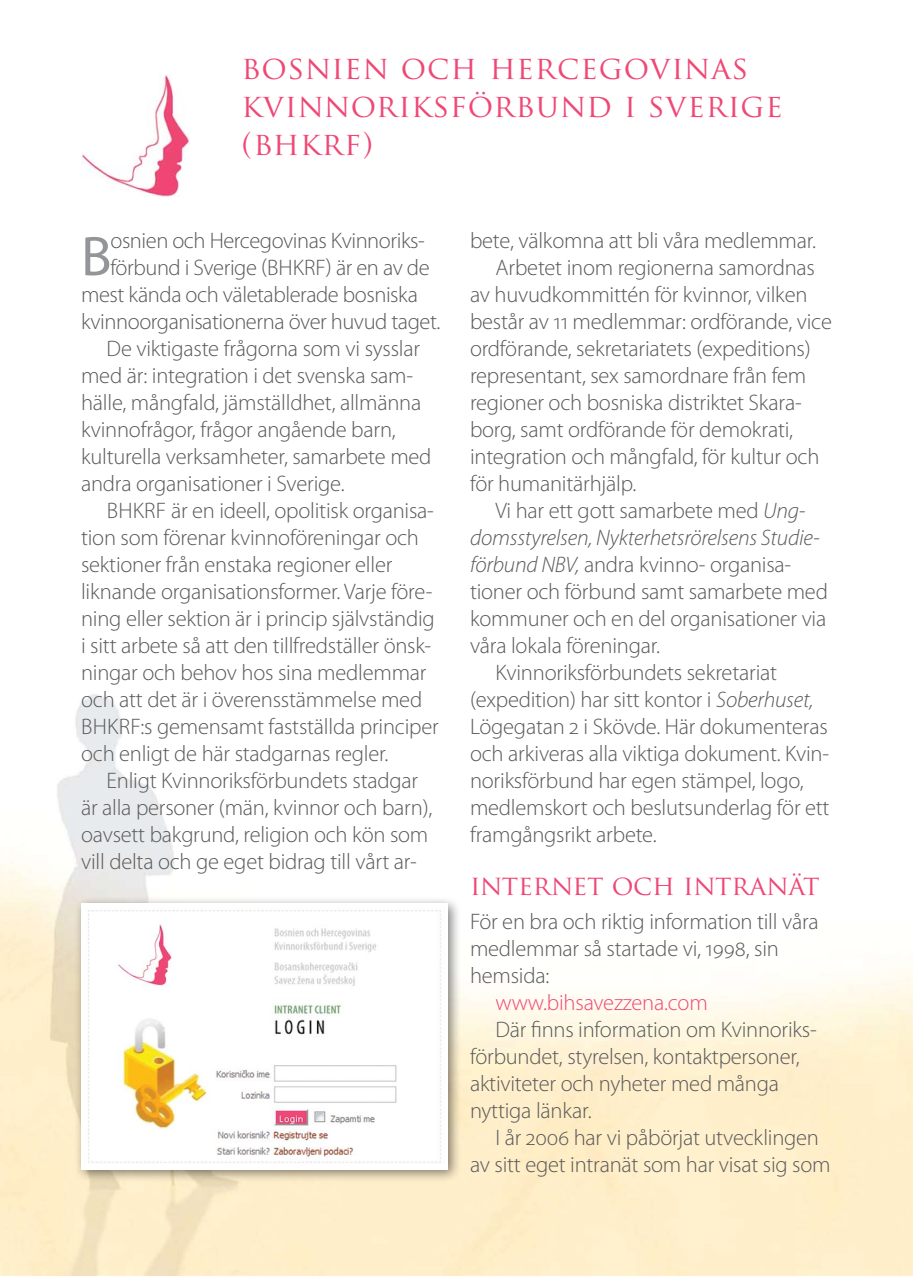
<style>
.page{position:relative;width:913px;height:1276px;background:#fff}
.page>*{position:absolute;margin:0;border:0;box-sizing:border-box;transform-origin:0 0}
.t1{font:56.25px "Myriad Pro";color:#939598}
.t2{font:31.5px/37.8px "Trajan Pro";letter-spacing:.03em;color:#ef4875}
.t3{font:27px "Trajan Pro";letter-spacing:-.01em;color:#ef4875}
.t4{font:300 22.5px/27px "Myriad Pro";letter-spacing:-.01em;color:#58595b}
.t5{font:italic 300 22.5px "Myriad Pro";letter-spacing:-.01em;color:#58595b}
.t6{font:300 22.5px "Myriad Pro";letter-spacing:-.01em;color:#ef4875}
.s1{font-style:italic}
</style>
<div class="page">
<img style="left:81px;top:74px;width:108px;height:122px">
<div style="left:73px;top:896px;width:397px;height:296px;background:#000;opacity:.5"></div>
<img style="left:81px;top:904px;width:366px;height:265px">
<h2 class="t2" style="left:241px;top:49px;width:542px">BOSNIEN OCH HERCEGOVINAS<br>KVINNORIKSFÖRBUND I SVERIGE (BHKRF)</h2>
<h1 class="t1" style="left:81px;top:226px;width:32px">B</h1>
<p class="t4" style="left:110px;top:227px;width:315px">osnien och Hercegovinas Kvinnoriks-</p>
<p class="t4" style="left:110px;top:254px;width:320px">förbund i Sverige (bhkrf) är en av de</p>
<p class="t4" style="left:81px;top:281px;width:338px">mest kända och väletablerade bosniska</p>
<p class="t4" style="left:81px;top:308px;width:361px">kvinnoorganisationerna över huvud taget.</p>
<p class="t4" style="left:107px;top:335px;width:315px">De viktigaste frågorna som vi sysslar</p>
<p class="t4" style="left:81px;top:362px;width:333px">med är: integration i det svenska sam-</p>
<p class="t4" style="left:81px;top:389px;width:341px">hälle, mångfald, jämställdhet, allmänna</p>
<p class="t4" style="left:81px;top:416px;width:316px">kvinnofrågor, frågor angående barn,</p>
<p class="t4" style="left:81px;top:443px;width:352px">kulturella verksamheter, samarbete med</p>
<p class="t4" style="left:81px;top:470px;width:265px">andra organisationer i Sverige.</p>
<p class="t4" style="left:107px;top:497px;width:328px">bhkrf är en ideell, opolitisk organisa-</p>
<p class="t4" style="left:81px;top:524px;width:339px">tion som förenar kvinnoföreningar och</p>
<p class="t4" style="left:81px;top:551px;width:312px">sektioner från enstaka regioner eller</p>
<p class="t4" style="left:81px;top:578px;width:352px">liknande organisationsformer. Varje före-</p>
<p class="t4" style="left:81px;top:605px;width:355px">ning eller sektion är i princip självständig</p>
<p class="t4" style="left:81px;top:632px;width:351px">i sitt arbete så att den tillfredställer önsk-</p>
<p class="t4" style="left:81px;top:659px;width:347px">ningar och behov hos sina medlemmar</p>
<p class="t4" style="left:81px;top:686px;width:342px">och att det är i överensstämmelse med</p>
<p class="t4" style="left:81px;top:713px;width:359px">bhkrf:s gemensamt fastställda principer</p>
<p class="t4" style="left:81px;top:740px;width:309px">och enligt de här stadgarnas regler.</p>
<p class="t4" style="left:107px;top:767px;width:313px">Enligt Kvinnoriksförbundets stadgar</p>
<p class="t4" style="left:81px;top:794px;width:352px">är alla personer (män, kvinnor och barn),</p>
<p class="t4" style="left:81px;top:821px;width:348px">oavsett bakgrund, religion och kön som</p>
<p class="t4" style="left:81px;top:848px;width:337px">vill delta och ge eget bidrag till vårt ar-</p>
<p class="t4" style="left:470px;top:227px;width:347px">bete, välkomna att bli våra medlemmar.</p>
<p class="t4" style="left:495px;top:254px;width:321px">Arbetet inom regionerna samordnas</p>
<p class="t4" style="left:470px;top:281px;width:339px">av huvudkommittén för kvinnor, vilken</p>
<p class="t4" style="left:470px;top:308px;width:363px">består av 11 medlemmar: ordförande, vice</p>
<p class="t4" style="left:470px;top:335px;width:342px">ordförande, sekretariatets (expeditions)</p>
<p class="t4" style="left:470px;top:362px;width:337px">representant, sex samordnare från fem</p>
<p class="t4" style="left:470px;top:389px;width:333px">regioner och bosniska distriktet Skara-</p>
<p class="t4" style="left:470px;top:416px;width:324px">borg, samt ordförande för demokrati,</p>
<p class="t4" style="left:470px;top:443px;width:351px">integration och mångfald, för kultur och</p>
<p class="t4" style="left:470px;top:470px;width:168px">för humanitärhjälp.</p>
<p class="t4" style="left:495px;top:497px;width:311px">Vi har ett gott samarbete med <span class="s1">Ung-</span></p>
<p class="t5" style="left:470px;top:526px;width:351px">domsstyrelsen, Nykterhetsrörelsens Studie-</p>
<p class="t4" style="left:470px;top:551px;width:323px"><span class="s1">förbund NBV,</span> andra kvinno- organisa-</p>
<p class="t4" style="left:470px;top:578px;width:359px">tioner och förbund samt samarbete med</p>
<p class="t4" style="left:470px;top:605px;width:357px">kommuner och en del organisationer via</p>
<p class="t4" style="left:470px;top:632px;width:191px">våra lokala föreningar.</p>
<p class="t4" style="left:495px;top:659px;width:283px">Kvinnoriksförbundets sekretariat</p>
<p class="t4" style="left:470px;top:686px;width:345px">(expedition) har sitt kontor i <span class="s1">Soberhuset,</span></p>
<p class="t4" style="left:470px;top:713px;width:359px">Lögegatan 2 i Skövde. Här dokumenteras</p>
<p class="t4" style="left:470px;top:740px;width:360px">och arkiveras alla viktiga dokument. Kvin-</p>
<p class="t4" style="left:470px;top:767px;width:335px">noriksförbund har egen stämpel, logo,</p>
<p class="t4" style="left:470px;top:794px;width:361px">medlemskort och beslutsunderlag för ett</p>
<p class="t4" style="left:470px;top:821px;width:188px">framgångsrikt arbete.</p>
<p class="t3" style="left:470px;top:868px;width:351px">INTERNET OCH INTRANÄT</p>
<p class="t4" style="left:470px;top:908px;width:350px">För en bra och riktig information till våra medlemmar så startade vi, 1998, sin hemsida:</p>
<p class="t6" style="left:495px;top:989px;width:214px">www.bihsavezzena.com</p>
<p class="t4" style="left:470px;top:1016px;width:348px;text-indent:26px">Där finns information om Kvinnoriks&shy;förbundet, styrelsen, kontaktpersoner, aktiviteter och nyheter med många nyttiga länkar.</p>
<p class="t4" style="left:470px;top:1124px;width:362px;text-indent:26px">I år 2006 har vi påbörjat utvecklingen av sitt eget intranät som har visat sig som</p>
</div>
